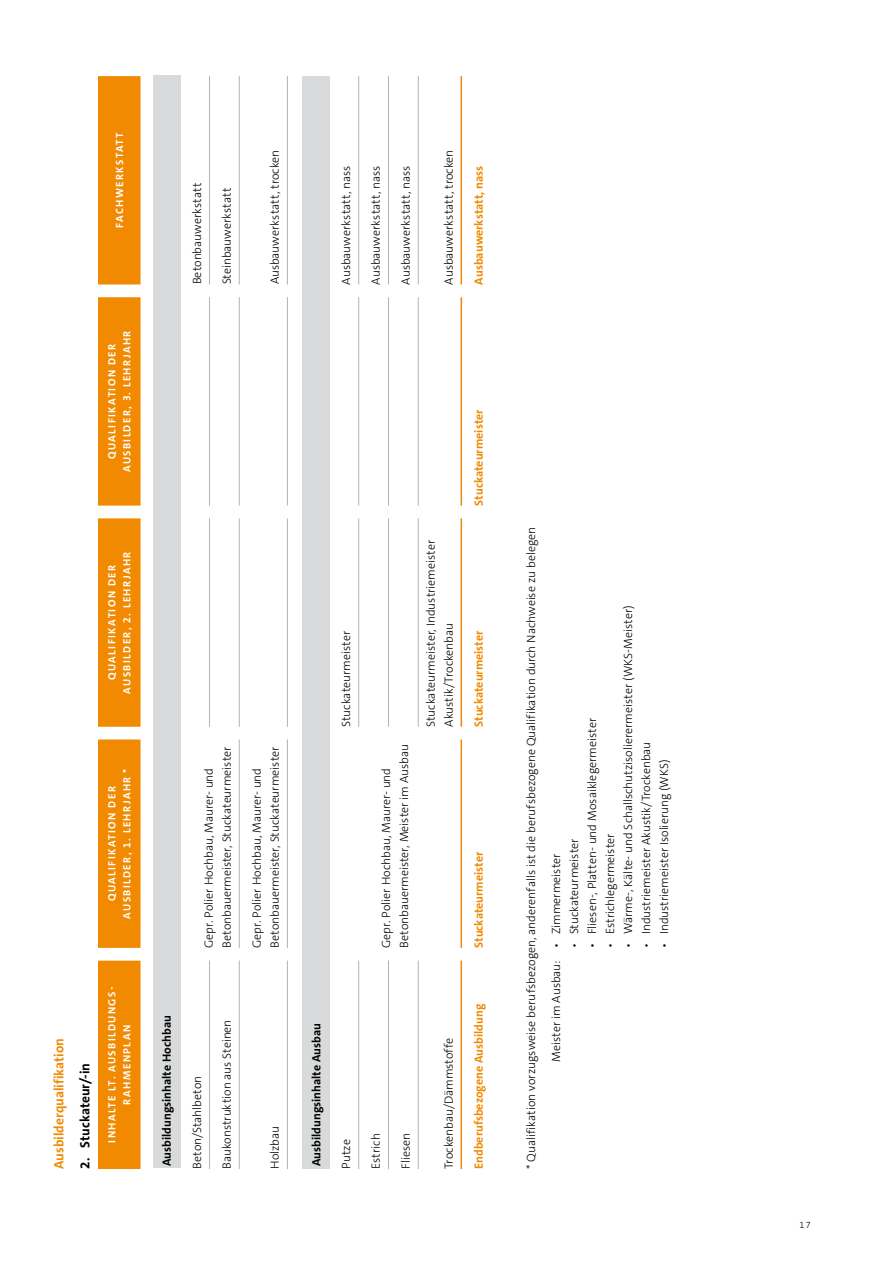
<style>
.page{position:relative;width:893px;height:1263px;background:#fff}
.page>*{position:absolute;margin:0;border:0;box-sizing:border-box;transform-origin:0 0}
.t1{font:700 13.5px "The Sans C5";color:#f18a00}
.t2{font:700 13.5px "The Sans C5";color:#000}
.t3{font:300 12px/18px "The Sans C5";color:#000}
.t4{font:700 12px "The Sans C5";color:#f18a00}
.t5{font:700 12px "The Sans C5";color:#000}
.t6{font:700 10.5px/15px "The Sans C5";letter-spacing:.135em;color:#fff;text-align:center}
.t7{font:300 9px "The Sans C5";color:#000}
</style>
<div class="page">
<div style="left:302px;top:77px;width:27px;height:1092px;background:#d9dadb"></div>
<div style="left:153px;top:75px;width:27px;height:1093px;background:#d9dadb"></div>
<svg style="left:98px;top:76px;width:43px;height:1093px;background:#f1900e"></svg>
<hr style="left:209px;top:961px;width:1px;height:208px;background:#b1b3b4">
<hr style="left:239px;top:961px;width:1px;height:208px;background:#b1b3b4">
<hr style="left:209px;top:76px;width:1px;height:208px;background:#b1b3b4">
<hr style="left:239px;top:76px;width:1px;height:208px;background:#b1b3b4">
<hr style="left:358px;top:961px;width:1px;height:208px;background:#b1b3b4">
<hr style="left:388px;top:961px;width:1px;height:208px;background:#b1b3b4">
<hr style="left:418px;top:961px;width:1px;height:208px;background:#b1b3b4">
<hr style="left:239px;top:739px;width:1px;height:209px;background:#b1b3b4">
<hr style="left:287px;top:961px;width:1px;height:208px;background:#b1b3b4">
<hr style="left:287px;top:739px;width:1px;height:209px;background:#b1b3b4">
<hr style="left:287px;top:76px;width:1px;height:208px;background:#b1b3b4">
<hr style="left:209px;top:518px;width:1px;height:209px;background:#b1b3b4">
<hr style="left:239px;top:518px;width:1px;height:209px;background:#b1b3b4">
<hr style="left:287px;top:518px;width:1px;height:209px;background:#b1b3b4">
<hr style="left:209px;top:297px;width:1px;height:209px;background:#b1b3b4">
<hr style="left:239px;top:297px;width:1px;height:209px;background:#b1b3b4">
<hr style="left:287px;top:297px;width:1px;height:209px;background:#b1b3b4">
<hr style="left:358px;top:76px;width:1px;height:208px;background:#b1b3b4">
<hr style="left:388px;top:76px;width:1px;height:208px;background:#b1b3b4">
<hr style="left:418px;top:76px;width:1px;height:208px;background:#b1b3b4">
<hr style="left:358px;top:518px;width:1px;height:209px;background:#b1b3b4">
<hr style="left:388px;top:518px;width:1px;height:209px;background:#b1b3b4">
<hr style="left:418px;top:518px;width:1px;height:209px;background:#b1b3b4">
<hr style="left:358px;top:297px;width:1px;height:209px;background:#b1b3b4">
<hr style="left:388px;top:297px;width:1px;height:209px;background:#b1b3b4">
<hr style="left:418px;top:297px;width:1px;height:209px;background:#b1b3b4">
<hr style="left:461px;top:961px;width:1px;height:208px;background:#f18a00">
<hr style="left:461px;top:739px;width:1px;height:209px;background:#f18a00">
<hr style="left:461px;top:518px;width:1px;height:209px;background:#f18a00">
<hr style="left:461px;top:297px;width:1px;height:209px;background:#f18a00">
<hr style="left:461px;top:76px;width:1px;height:208px;background:#f18a00">
<p class="t6" style="left:112px;top:228px;width:97px;rotate:-90deg">FACHWERKSTATT</p>
<p class="t6" style="left:105px;top:472px;width:143px;rotate:-90deg">QUALIFIKATION DER<br>AUSBILDER, 3. LEHRJAHR</p>
<p class="t3" style="left:188px;top:284px;width:103px;rotate:-90deg">Betonbauwerkstatt</p>
<p class="t3" style="left:218px;top:284px;width:98px;rotate:-90deg">Steinbauwerkstatt</p>
<p class="t3" style="left:266px;top:284px;width:136px;rotate:-90deg">Ausbauwerkstatt, trocken</p>
<p class="t6" style="left:105px;top:693px;width:143px;rotate:-90deg">QUALIFIKATION DER<br>AUSBILDER, 2. LEHRJAHR</p>
<p class="t6" style="left:105px;top:919px;width:152px;rotate:-90deg">QUALIFIKATION DER<br>AUSBILDER, 1. LEHRJAHR *</p>
<p class="t1" style="left:50px;top:1169px;width:133px;rotate:-90deg">Ausbilderqualifikation</p>
<p class="t2" style="left:76px;top:1169px;width:108px;rotate:-90deg">2. Stuckateur/-in</p>
<p class="t6" style="left:105px;top:1143px;width:157px;rotate:-90deg">INHALTE LT. AUSBILDUNGS-<br>RAHMENPLAN</p>
<p class="t3" style="left:200px;top:948px;width:203px;rotate:-90deg">Gepr. Polier Hochbau, Maurer- und<br>Betonbauermeister, Stuckateurmeister</p>
<p class="t3" style="left:248px;top:948px;width:203px;rotate:-90deg">Gepr. Polier Hochbau, Maurer- und<br>Betonbauermeister, Stuckateurmeister</p>
<p class="t5" style="left:159px;top:1166px;width:152px;rotate:-90deg">Ausbildungsinhalte Hochbau</p>
<p class="t3" style="left:188px;top:1169px;width:95px;rotate:-90deg">Beton/Stahlbeton</p>
<p class="t3" style="left:218px;top:1169px;width:151px;rotate:-90deg">Baukonstruktion aus Steinen</p>
<p class="t3" style="left:266px;top:1169px;width:45px;rotate:-90deg">Holzbau</p>
<p class="t3" style="left:337px;top:284px;width:120px;rotate:-90deg">Ausbauwerkstatt, nass</p>
<p class="t3" style="left:367px;top:284px;width:120px;rotate:-90deg">Ausbauwerkstatt, nass</p>
<p class="t3" style="left:397px;top:284px;width:120px;rotate:-90deg">Ausbauwerkstatt, nass</p>
<p class="t3" style="left:440px;top:284px;width:136px;rotate:-90deg">Ausbauwerkstatt, trocken</p>
<p class="t4" style="left:471px;top:284px;width:121px;rotate:-90deg">Ausbauwerkstatt, nass</p>
<p class="t3" style="left:337px;top:727px;width:97px;rotate:-90deg">Stuckateurmeister</p>
<p class="t3" style="left:377px;top:948px;width:205px;rotate:-90deg">Gepr. Polier Hochbau, Maurer- und<br>Betonbauermeister, Meister im Ausbau</p>
<p class="t3" style="left:422px;top:727px;width:188px;rotate:-90deg">Stuckateurmeister, Industriemeister<br>Akustik/Trockenbau</p>
<p class="t4" style="left:471px;top:506px;width:98px;rotate:-90deg">Stuckateurmeister</p>
<p class="t4" style="left:471px;top:727px;width:98px;rotate:-90deg">Stuckateurmeister</p>
<p class="t4" style="left:471px;top:948px;width:98px;rotate:-90deg">Stuckateurmeister</p>
<p class="t5" style="left:309px;top:1166px;width:145px;rotate:-90deg">Ausbildungsinhalte Ausbau</p>
<p class="t3" style="left:337px;top:1169px;width:31px;rotate:-90deg">Putze</p>
<p class="t3" style="left:367px;top:1169px;width:37px;rotate:-90deg">Estrich</p>
<p class="t3" style="left:397px;top:1169px;width:37px;rotate:-90deg">Fliesen</p>
<p class="t3" style="left:440px;top:1169px;width:133px;rotate:-90deg">Trockenbau/Dämmstoffe</p>
<p class="t4" style="left:471px;top:1169px;width:167px;rotate:-90deg">Endberufsbezogene Ausbildung</p>
<p class="t3" style="left:518px;top:1062px;width:536px;line-height:25px;text-indent:-107px;rotate:-90deg">* Qualifikation vorzugsweise berufsbezogen, anderenfalls ist die berufsbezogene Qualifikation durch Nachweise zu belegen<br>Meister im Ausbau: • Zimmermeister</p>
<p class="t3" style="left:565px;top:948px;width:111px;rotate:-90deg">• Stuckateurmeister</p>
<p class="t3" style="left:619px;top:948px;width:344px;rotate:-90deg">• Wärme-, Kälte- und Schallschutzisolierermeister (WKS-Meister)</p>
<p class="t3" style="left:583px;top:948px;width:231px;rotate:-90deg">• Fliesen-, Platten- und Mosaiklegermeister</p>
<p class="t3" style="left:637px;top:948px;width:208px;rotate:-90deg">• Industriemeister Akustik/Trockenbau</p>
<p class="t3" style="left:655px;top:948px;width:190px;rotate:-90deg">• Industriemeister Isolierung (WKS)</p>
<p class="t3" style="left:601px;top:948px;width:116px;rotate:-90deg">• Estrichlegermeister</p>
<p class="t7" style="left:799px;top:1219px;width:13px">17</p>
</div>
